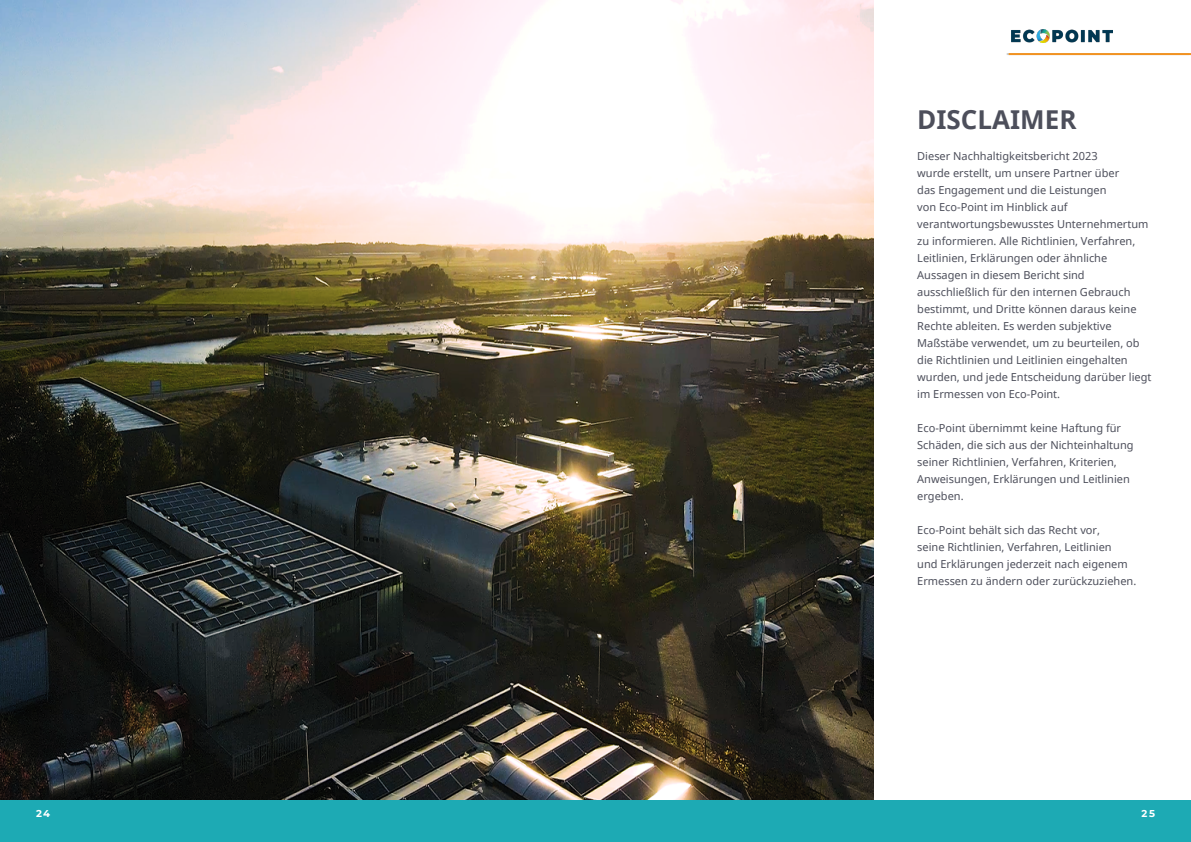
<style>
.page{position:relative;width:1191px;height:842px;background:#fff}
.page>*{position:absolute;margin:0;border:0;box-sizing:border-box;transform-origin:0 0}
.TOC_-_Align_Left{font:700 26px "Noto Sans";color:#4d4f5b}
.Body_01_-_Align_Left{font:11px/17px "Noto Sans";color:#4d4f5b}
.t1{font:700 10px "Montserrat";color:#fff}
</style>
<div class="page">
<div style="left:0;top:800px;width:1191px;height:42px;background:#1daab4"></div>
<img style="left:0;top:0;width:873px;height:800px">
<hr style="left:1006px;top:53px;width:183px;height:2px;background:#cacfd2">
<hr style="left:1008px;top:53px;width:183px;height:2px;background:#f29220">
<img style="left:1011px;top:30px;width:101px;height:13px">
<p class="TOC_-_Align_Left" style="left:917px;top:101px;width:161px">DISCLAIMER</p>
<p class="Body_01_-_Align_Left" style="left:917px;top:147px;width:236px">Dieser Nachhaltigkeitsbericht 2023<br>wurde erstellt, um unsere Partner über<br>das Engagement und die Leistungen<br>von Eco-Point im Hinblick auf verantwortungsbewusstes Unternehmertum zu informieren. Alle Richtlinien, Verfahren, Leitlinien, Erklärungen oder ähnliche Aussagen in diesem Bericht sind ausschließlich für den internen Gebrauch bestimmt, und Dritte können daraus keine Rechte ableiten. Es werden subjektive Maßstäbe verwendet, um zu beurteilen, ob die Richtlinien und Leitlinien eingehalten wurden, und jede Entscheidung darüber liegt im Ermessen von Eco-Point.</p>
<p class="Body_01_-_Align_Left" style="left:917px;top:419px;width:218px">Eco-Point übernimmt keine Haftung für Schäden, die sich aus der Nichteinhaltung seiner Richtlinien, Verfahren, Kriterien, Anweisungen, Erklärungen und Leitlinien ergeben.</p>
<p class="Body_01_-_Align_Left" style="left:917px;top:521px;width:220px">Eco-Point behält sich das Recht vor,<br>seine Richtlinien, Verfahren, Leitlinien<br>und Erklärungen jederzeit nach eigenem Ermessen zu ändern oder zurückzuziehen.</p>
<p class="t1" style="left:36px;top:806px;width:16px">24</p>
<p class="t1" style="left:1141px;top:806px;width:15px">25</p>
</div>
